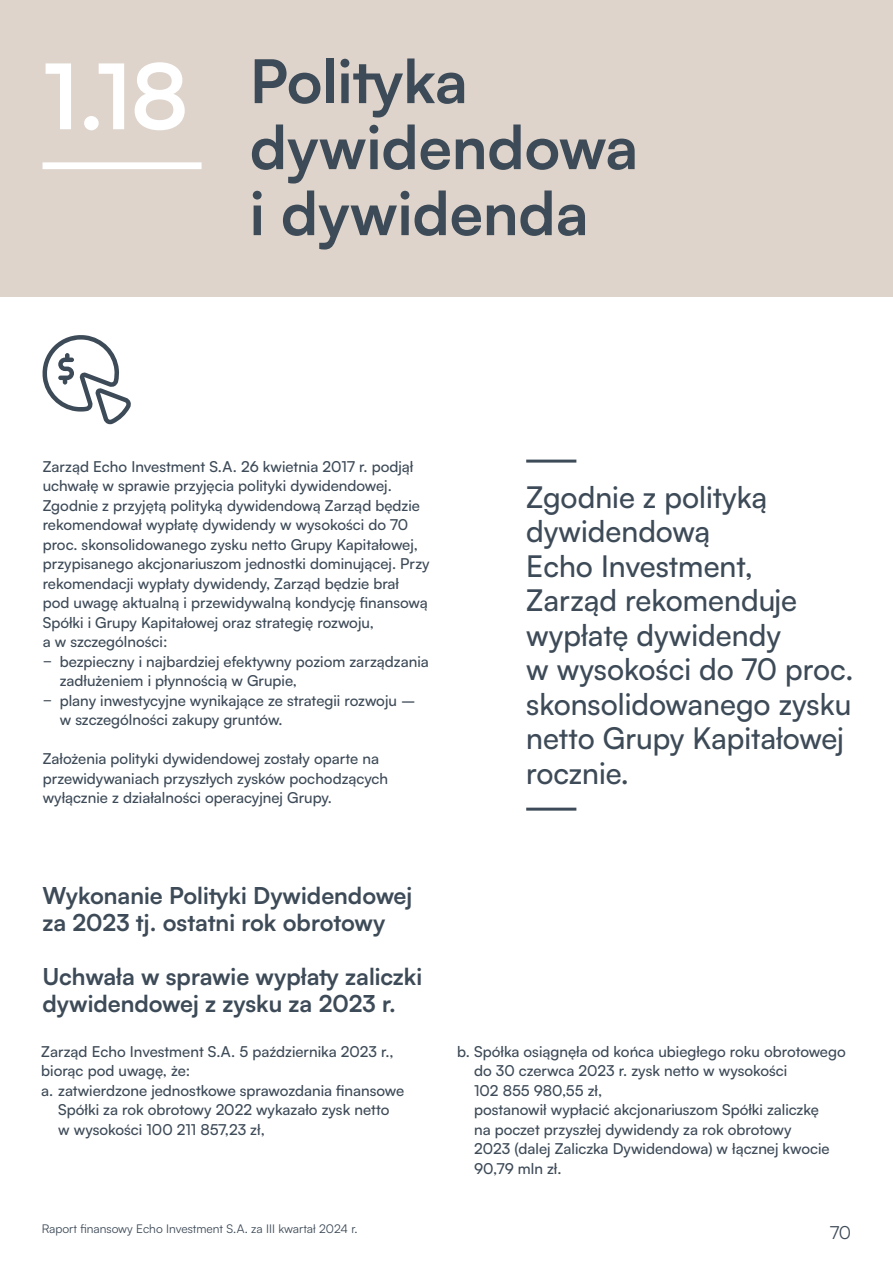
<style>
.page{position:relative;width:893px;height:1263px;background:#fff}
.page>*{position:absolute;margin:0;border:0;box-sizing:border-box;transform-origin:0 0}
.t1{font:700 60px/66px "Satoshi";color:#3d4a57}
.t2{font:500 30px/34.5px "Satoshi";color:#3d4a57}
.t3{font:700 23.25px/27px "Satoshi";color:#3d4a57}
.t4{font:18px "Satoshi";color:#3d4a57}
.t5{font:500 15px/19.5px "Satoshi";color:#3d4a57}
.t6{font:12px "Satoshi";color:#3d4a57}
.s1{font-size:90px;color:#fff}
.s2{font-family:"Gotham";font-weight:400}
</style>
<div class="page">
<div style="left:0;top:0;width:893px;height:296px;background:#ded4cc"></div>
<div style="left:43px;top:162px;width:159px;height:7px;background:#fff"></div>
<hr style="left:526px;top:460px;width:50px;height:3px;background:#3d4a57">
<hr style="left:526px;top:808px;width:50px;height:3px;background:#3d4a57">
<svg style="left:42px;top:335px;width:89px;height:89px"></svg>
<h1 class="t1" style="left:250px;top:45px;width:390px;text-indent:-207px"><span class="s1">1.18</span> Polityka dywidendowa i dywidenda</h1>
<p class="t5" style="left:43px;top:456px;width:372px">Zarząd Echo Investment S.A. 26 kwietnia 2017 r. podjął</p>
<p class="t5" style="left:43px;top:475px;width:351px">uchwałę w sprawie przyjęcia polityki dywidendowej.</p>
<p class="t5" style="left:43px;top:495px;width:379px">Zgodnie z przyjętą polityką dywidendową Zarząd będzie</p>
<p class="t5" style="left:43px;top:514px;width:367px">rekomendował wypłatę dywidendy w wysokości do 70</p>
<p class="t5" style="left:43px;top:534px;width:377px">proc. skonsolidowanego zysku netto Grupy Kapitałowej,</p>
<p class="t5" style="left:43px;top:553px;width:388px">przypisanego akcjonariuszom jednostki dominującej. Przy</p>
<p class="t5" style="left:43px;top:573px;width:358px">rekomendacji wypłaty dywidendy, Zarząd będzie brał</p>
<p class="t5" style="left:43px;top:592px;width:386px">pod uwagę aktualną i przewidywalną kondycję finansową</p>
<p class="t5" style="left:43px;top:612px;width:333px">Spółki i Grupy Kapitałowej oraz strategię rozwoju,</p>
<p class="t5" style="left:43px;top:631px;width:126px">a w szczególności:</p>
<p class="t5" style="left:43px;top:651px;width:388px"><span class="s2">−</span> bezpieczny i najbardziej efektywny poziom zarządzania</p>
<p class="t5" style="left:60px;top:670px;width:239px">zadłużeniem i płynnością w Grupie,</p>
<p class="t5" style="left:43px;top:690px;width:374px"><span class="s2">−</span> plany inwestycyjne wynikające ze strategii rozwoju –</p>
<p class="t5" style="left:60px;top:709px;width:224px">w szczególności zakupy gruntów.</p>
<p class="t5" style="left:43px;top:748px;width:347px">Założenia polityki dywidendowej zostały oparte na przewidywaniach przyszłych zysków pochodzących wyłącznie z działalności operacyjnej Grupy.</p>
<h2 class="t2" style="left:526px;top:478px;width:329px">Zgodnie z polityką dywidendową<br>Echo Investment,<br>Zarząd rekomenduje wypłatę dywidendy<br>w wysokości do 70 proc. skonsolidowanego zysku netto Grupy Kapitałowej rocznie.</h2>
<h3 class="t3" style="left:43px;top:881px;width:371px">Wykonanie Polityki Dywidendowej za 2023 tj. ostatni rok obrotowy</h3>
<h3 class="t3" style="left:43px;top:962px;width:381px">Uchwała w sprawie wypłaty zaliczki dywidendowej z zysku za 2023 r.</h3>
<p class="t5" style="left:41px;top:1041px;width:354px">Zarząd Echo Investment S.A. 5 października 2023 r.,</p>
<p class="t5" style="left:41px;top:1060px;width:151px">biorąc pod uwagę, że:</p>
<p class="t5" style="left:41px;top:1080px;width:364px">a. zatwierdzone jednostkowe sprawozdania finansowe</p>
<p class="t5" style="left:58px;top:1099px;width:333px">Spółki za rok obrotowy 2022 wykazało zysk netto</p>
<p class="t5" style="left:58px;top:1119px;width:208px">w wysokości 100 211 857,23 zł,</p>
<p class="t5" style="left:474px;top:1041px;width:373px;text-indent:-17px">b. Spółka osiągnęła od końca ubiegłego roku obrotowego do 30 czerwca 2023 r. zysk netto w wysokości<br>102 855 980,55 zł,<br>postanowił wypłacić akcjonariuszom Spółki zaliczkę<br>na poczet przyszłej dywidendy za rok obrotowy<br>2023 (dalej Zaliczka Dywidendowa) w łącznej kwocie 90,79 mln zł.</p>
<p class="t6" style="left:42px;top:1220px;width:318px">Raport finansowy Echo Investment S.A. za III kwartał 2024 r.</p>
<p class="t4" style="left:830px;top:1220px;width:23px">70</p>
</div>
